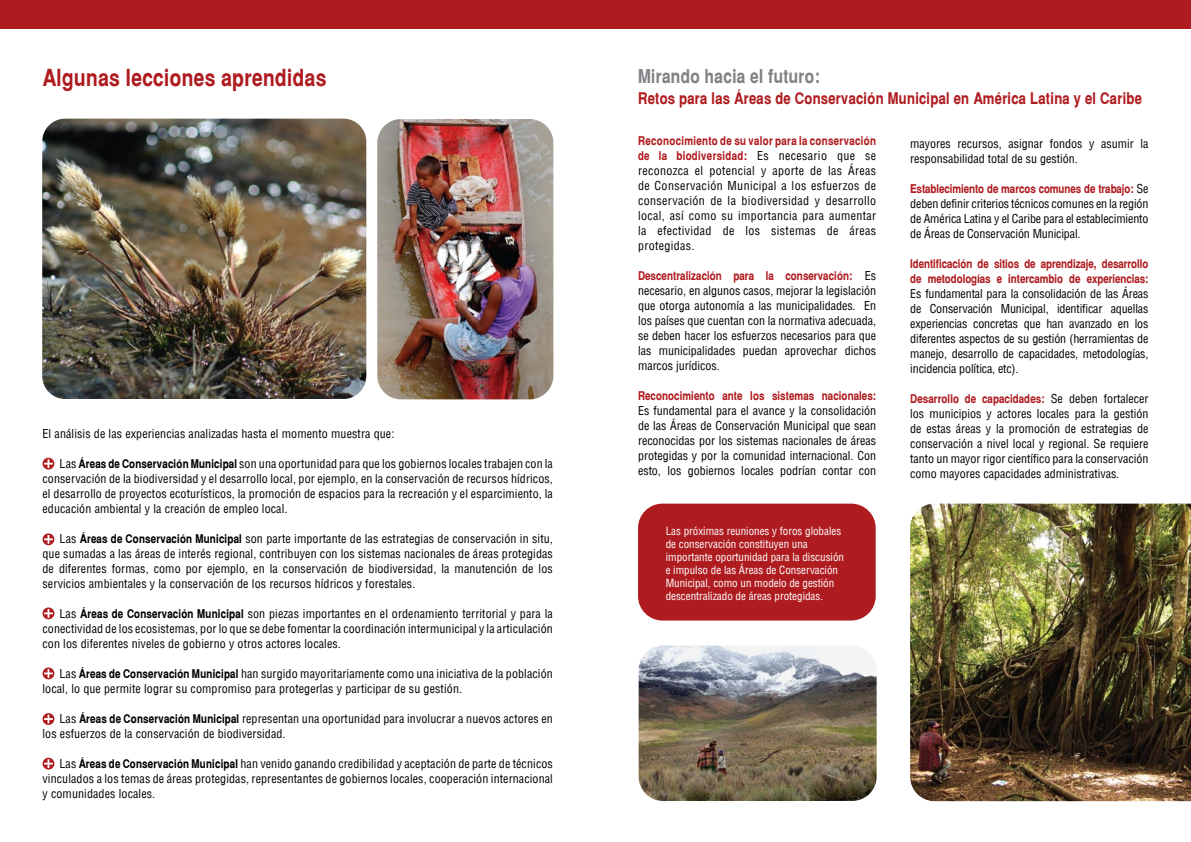
<style>
.page{position:relative;width:1191px;height:842px;background:#fff}
.page>*{position:absolute;margin:0;border:0;box-sizing:border-box;transform-origin:0 0}
.t1{font:700 23.4px "Switzerland Narrow";letter-spacing:.01em;color:#af1c20}
.t2{font:700 19px "Switzerland Narrow";letter-spacing:.01em;color:#808285}
.t3{font:700 16px "Switzerland Narrow";letter-spacing:.01em;color:#af1c20}
.t4{font:12px/15px "Switzerland Condensed";letter-spacing:.01em;color:#000;text-align:justify}
.t5{font:700 12px/15px "Switzerland Narrow";color:#af1c20}
.t6{font:700 12px/15px "Switzerland Narrow";letter-spacing:.02em;color:#af1c20}
.t7{font:11px/13px "Switzerland Condensed";color:#fff}
.s1{font-family:"Switzerland Condensed";font-weight:400;color:#000}
.s2{font-family:"Switzerland Narrow";font-weight:700}
</style>
<div class="page">
<div style="left:638px;top:504px;width:237px;height:116px;background:#af1c20;border-radius:24px"></div>
<img style="left:42px;top:119px;width:324px;height:280px">
<div style="left:0;top:0;width:1191px;height:28px;background:#af1c20"></div>
<svg style="left:43px;top:458px;width:11px;height:12px"></svg>
<svg style="left:43px;top:533px;width:11px;height:12px"></svg>
<svg style="left:43px;top:607px;width:11px;height:12px"></svg>
<svg style="left:43px;top:667px;width:11px;height:12px"></svg>
<svg style="left:43px;top:713px;width:11px;height:12px"></svg>
<svg style="left:43px;top:758px;width:11px;height:11px"></svg>
<img style="left:638px;top:645px;width:238px;height:156px">
<img style="left:910px;top:504px;width:281px;height:297px">
<img style="left:377px;top:119px;width:176px;height:280px">
<h1 class="t1" style="left:43px;top:64px;width:285px">Algunas lecciones aprendidas</h1>
<h2 class="t2" style="left:638px;top:65px;width:183px">Mirando hacia el futuro:</h2>
<h3 class="t3" style="left:638px;top:89px;width:505px">Retos para las Áreas de Conservación Municipal en América Latina y el Caribe</h3>
<p class="t4" style="left:910px;top:136px;width:240px">mayores recursos, asignar fondos y asumir la responsabilidad total de su gestión.</p>
<p class="t5" style="left:910px;top:181px;width:240px">Establecimiento de marcos comunes de trabajo: <span class="s1">Se</span></p>
<p class="t4" style="left:910px;top:196px;width:240px">deben definir criterios técnicos comunes en la región de América Latina y el Caribe para el establecimiento de Áreas de Conservación Municipal.</p>
<p class="t5" style="left:910px;top:256px;width:240px">Identificación de sitios de aprendizaje, desarrollo de metodologías e intercambio de experiencias:</p>
<p class="t4" style="left:910px;top:286px;width:240px">Es fundamental para la consolidación de las Áreas de Conservación Municipal, identificar aquellas experiencias concretas que han avanzado en los diferentes aspectos de su gestión (herramientas de manejo, desarrollo de capacidades, metodologías, incidencia política, etc).</p>
<p class="t5" style="left:910px;top:391px;width:240px">Desarrollo de capacidades: <span class="s1">Se deben fortalecer</span></p>
<p class="t4" style="left:910px;top:406px;width:240px">los municipios y actores locales para la gestión de estas áreas y la promoción de estrategias de conservación a nivel local y regional. Se requiere tanto un mayor rigor científico para la conservación como mayores capacidades administrativas.</p>
<p class="t6" style="left:638px;top:133px;width:240px">Reconocimiento de su valor para la conservación de la biodiversidad: <span class="s1">Es necesario que se</span></p>
<p class="t4" style="left:638px;top:163px;width:240px">reconozca el potencial y aporte de las Áreas de Conservación Municipal a los esfuerzos de conservación de la biodiversidad y desarrollo local, así como su importancia para aumentar la efectividad de los sistemas de áreas protegidas.</p>
<p class="t5" style="left:638px;top:268px;width:240px">Descentralización para la conservación: <span class="s1">Es</span></p>
<p class="t4" style="left:638px;top:283px;width:240px">necesario, en algunos casos, mejorar la legislación que otorga autonomía a las municipalidades. En los países que cuentan con la normativa adecuada, se deben hacer los esfuerzos necesarios para que las municipalidades puedan aprovechar dichos marcos jurídicos.</p>
<p class="t5" style="left:638px;top:388px;width:240px">Reconocimiento ante los sistemas nacionales:</p>
<p class="t4" style="left:638px;top:403px;width:240px">Es fundamental para el avance y la consolidación de las Áreas de Conservación Municipal que sean reconocidas por los sistemas nacionales de áreas protegidas y por la comunidad internacional. Con esto, los gobiernos locales podrían contar con</p>
<p class="t4" style="left:43px;top:426px;width:353px">El análisis de las experiencias analizadas hasta el momento muestra que:</p>
<p class="t4" style="left:43px;top:456px;width:512px;text-indent:17px">Las <span class="s2">Áreas de Conservación Municipal</span> son una oportunidad para que los gobiernos locales trabajen con la conservación de la biodiversidad y el desarrollo local, por ejemplo, en la conservación de recursos hídricos, el desarrollo de proyectos ecoturísticos, la promoción de espacios para la recreación y el esparcimiento, la educación ambiental y la creación de empleo local.</p>
<p class="t4" style="left:43px;top:531px;width:512px;text-indent:17px">Las <span class="s2">Áreas de Conservación Municipal</span> son parte importante de las estrategias de conservación in situ, que sumadas a las áreas de interés regional, contribuyen con los sistemas nacionales de áreas protegidas de diferentes formas, como por ejemplo, en la conservación de biodiversidad, la manutención de los servicios ambientales y la conservación de los recursos hídricos y forestales.</p>
<p class="t4" style="left:42px;top:606px;width:512px;text-indent:17px">Las <span class="s2">Áreas de Conservación Municipal</span> son piezas importantes en el ordenamiento territorial y para la conectividad de los ecosistemas, por lo que se debe fomentar la coordinación intermunicipal y la articulación con los diferentes niveles de gobierno y otros actores locales.</p>
<p class="t4" style="left:42px;top:666px;width:512px;text-indent:17px">Las <span class="s2">Áreas de Conservación Municipal</span> han surgido mayoritariamente como una iniciativa de la población local, lo que permite lograr su compromiso para protegerlas y participar de su gestión.</p>
<p class="t4" style="left:42px;top:711px;width:512px;text-indent:17px">Las <span class="s2">Áreas de Conservación Municipal</span> representan una oportunidad para involucrar a nuevos actores en los esfuerzos de la conservación de biodiversidad.</p>
<p class="t4" style="left:42px;top:756px;width:512px;text-indent:17px">Las <span class="s2">Áreas de Conservación Municipal</span> han venido ganando credibilidad y aceptación de parte de técnicos vinculados a los temas de áreas protegidas, representantes de gobiernos locales, cooperación internacional y comunidades locales.</p>
<p class="t7" style="left:665px;top:524px;width:180px">Las próximas reuniones y foros globales de conservación constituyen una importante oportunidad para la discusión e impulso de las Áreas de Conservación Municipal, como un modelo de gestión descentralizado de áreas protegidas.</p>
</div>
